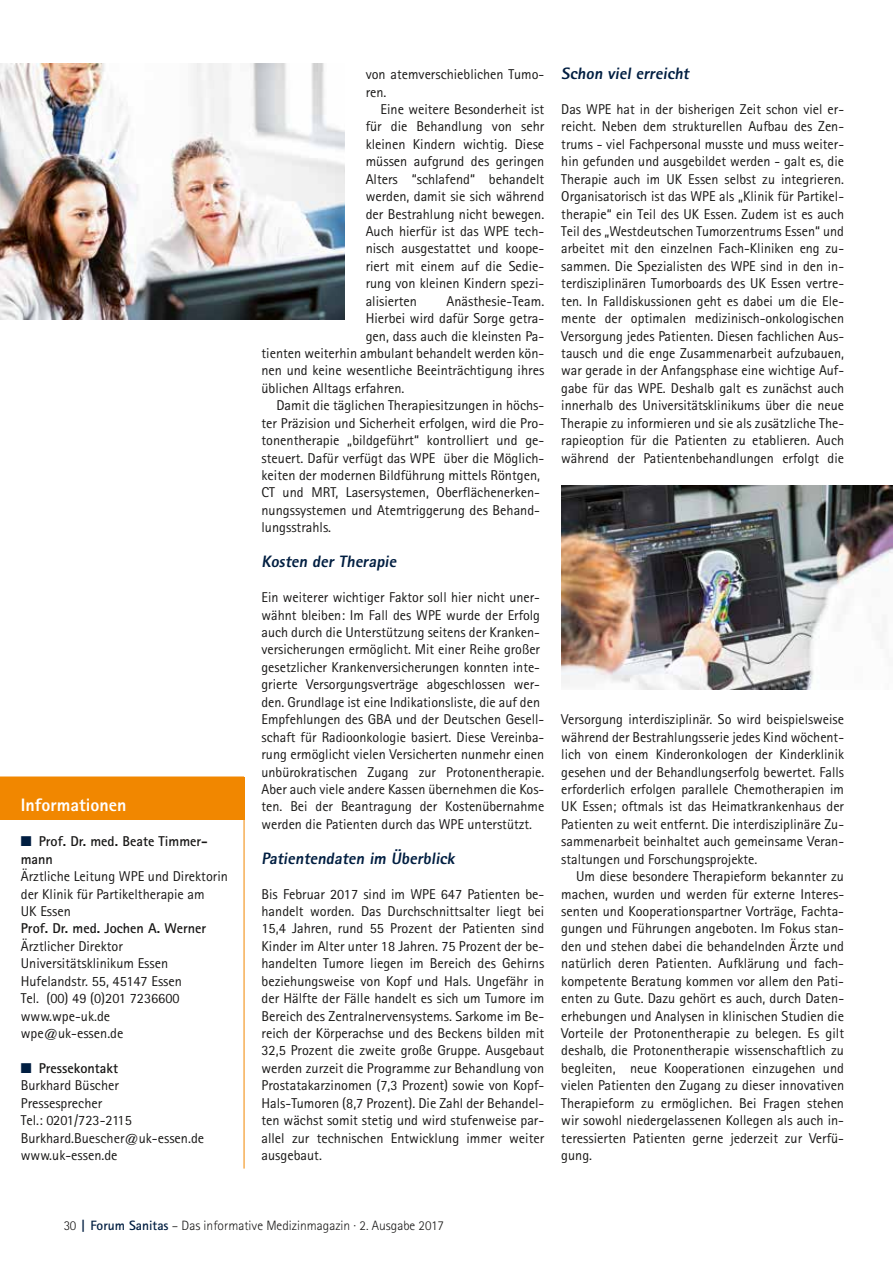
<style>
.page{position:relative;width:893px;height:1263px;background:#fff}
.page>*{position:absolute;margin:0;border:0;box-sizing:border-box;transform-origin:0 0}
.t1{font:800 18px "Rotis Sans Serif";color:#fff}
.t2{font:800 16.5px "Rotis Sans Serif";color:#001e41}
.t3{font:14.25px/17.4px "Rotis Sans Serif";color:#181716}
.t4{font:700 14.25px/17.4px "Rotis Sans Serif";color:#181716}
.t5{font:300 13.5px "Rotis Sans Serif";color:#181716}
.s1{color:#001e41}
.s2{font-weight:700}
.s3{font-weight:700;color:#001e41}
</style>
<div class="page">
<div style="left:0;top:777px;width:244px;height:43px;background:#f18700"></div>
<hr style="left:0;top:776px;width:244px;height:2px;background:#f18700">
<hr style="left:244px;top:820px;width:1px;height:348px;background:#f18700">
<img style="left:561px;top:486px;width:332px;height:203px">
<img style="left:0;top:64px;width:344px;height:256px">
<p class="t1" style="left:21px;top:794px;width:107px">Informationen</p>
<p class="t4" style="left:21px;top:832px;width:189px"><span class="s1">■</span> Prof. Dr. med. Beate Timmer&shy;mann</p>
<p class="t3" style="left:21px;top:867px;width:209px">Ärztliche Leitung WPE und Direktorin der Klinik für Partikeltherapie am<br>UK Essen</p>
<p class="t4" style="left:21px;top:919px;width:187px">Prof. Dr. med. Jochen A. Werner</p>
<p class="t3" style="left:21px;top:937px;width:163px">Ärztlicher Direktor<br>Universitätsklinikum Essen<br>Hufelandstr. 55, 45147 Essen<br>Tel. (00) 49 (0)201 7236600 www.wpe-uk.de wpe@uk-essen.de</p>
<p class="t3" style="left:21px;top:1059px;width:185px"><span class="s1">■</span> <span class="s2">Pressekontakt<br></span>Burkhard Büscher<br>Pressesprecher<br>Tel.: 0201/723-2115<br>Burkhard.Buescher@uk-essen.de www.uk-essen.de</p>
<p class="t3" style="left:366px;top:65px;width:180px">von atemverschieblichen Tumo&shy;ren.</p>
<p class="t3" style="left:366px;top:100px;width:180px;text-align:justify;text-indent:15px">Eine weitere Besonderheit ist für die Behandlung von sehr kleinen Kindern wichtig. Diese müssen aufgrund des geringen Alters “schlafend“ behandelt werden, damit sie sich während der Bestrahlung nicht bewegen.<br>Auch hierfür ist das WPE tech&shy;nisch ausgestattet und koope&shy;riert mit einem auf die Sedie&shy;rung von kleinen Kindern spezi&shy;alisierten</p>
<p class="t3" style="left:446px;top:292px;width:99px">Anästhesie-Team.</p>
<p class="t3" style="left:366px;top:309px;width:180px">Hierbei wird dafür Sorge getra-</p>
<p class="t3" style="left:366px;top:327px;width:180px">gen, dass auch die kleinsten Pa-</p>
<p class="t3" style="left:262px;top:344px;width:284px">tienten weiterhin ambulant behandelt werden kön-</p>
<p class="t3" style="left:262px;top:362px;width:284px">nen und keine wesentliche Beeinträchtigung ihres</p>
<p class="t3" style="left:262px;top:379px;width:145px">üblichen Alltags erfahren.</p>
<p class="t3" style="left:276px;top:397px;width:269px">Damit die täglichen Therapiesitzungen in höchs-</p>
<p class="t3" style="left:262px;top:414px;width:284px">ter Präzision und Sicherheit erfolgen, wird die Pro-</p>
<p class="t3" style="left:262px;top:431px;width:284px">tonentherapie „bildgeführt“ kontrolliert und ge-</p>
<p class="t3" style="left:262px;top:449px;width:284px">steuert. Dafür verfügt das WPE über die Möglich-</p>
<p class="t3" style="left:262px;top:466px;width:280px">keiten der modernen Bildführung mittels Röntgen,</p>
<p class="t3" style="left:262px;top:484px;width:280px">CT und MRT, Lasersystemen, Oberflächenerken-</p>
<p class="t3" style="left:262px;top:501px;width:280px">nungssystemen und Atemtriggerung des Behand-</p>
<p class="t3" style="left:262px;top:519px;width:71px">lungsstrahls.</p>
<p class="t2" style="left:261px;top:551px;width:139px">Kosten der Therapie</p>
<p class="t3" style="left:261px;top:588px;width:284px">Ein weiterer wichtiger Faktor soll hier nicht uner&shy;wähnt bleiben: Im Fall des WPE wurde der Erfolg auch durch die Unterstützung seitens der Kranken&shy;versicherungen ermöglicht. Mit einer Reihe großer gesetzlicher Krankenversicherungen konnten inte&shy;grierte Versorgungsverträge abgeschlossen wer&shy;den. Grundlage ist eine Indikationsliste, die auf den Empfehlungen des GBA und der Deutschen Gesell&shy;schaft für Radioonkologie basiert. Diese Vereinba&shy;rung ermöglicht vielen Versicherten nunmehr einen unbürokratischen Zugang zur Protonentherapie.<br>Aber auch viele andere Kassen übernehmen die Kos&shy;ten. Bei der Beantragung der Kostenübernahme werden die Patienten durch das WPE unterstützt.</p>
<p class="t2" style="left:261px;top:847px;width:198px">Patientendaten im Überblick</p>
<p class="t3" style="left:261px;top:885px;width:284px;text-align:justify">Bis Februar 2017 sind im WPE 647 Patienten be&shy;handelt worden. Das Durchschnittsalter liegt bei 15,4 Jahren, rund 55 Prozent der Patienten sind Kinder im Alter unter 18 Jahren. 75 Prozent der be&shy;handelten Tumore liegen im Bereich des Gehirns beziehungsweise von Kopf und Hals. Ungefähr in der Hälfte der Fälle handelt es sich um Tumore im Bereich des Zentralnervensystems. Sarkome im Be&shy;reich der Körperachse und des Beckens bilden mit 32,5 Prozent die zweite große Gruppe. Ausgebaut werden zurzeit die Programme zur Behandlung von Prostatakarzinomen (7,3 Prozent) sowie von Kopf-Hals-Tumoren (8,7 Prozent). Die Zahl der Behandel&shy;ten wächst somit stetig und wird stufenweise par&shy;allel zur technischen Entwicklung immer weiter ausgebaut.</p>
<p class="t2" style="left:561px;top:63px;width:132px">Schon viel erreicht</p>
<p class="t3" style="left:561px;top:100px;width:284px;text-align:justify">Das WPE hat in der bisherigen Zeit schon viel er&shy;reicht. Neben dem strukturellen Aufbau des Zen&shy;trums - viel Fachpersonal musste und muss weiter&shy;hin gefunden und ausgebildet werden - galt es, die Therapie auch im UK Essen selbst zu integrieren.<br>Organisatorisch ist das WPE als „Klinik für Partikel&shy;therapie“ ein Teil des UK Essen. Zudem ist es auch Teil des „Westdeutschen Tumorzentrums Essen“ und arbeitet mit den einzelnen Fach-Kliniken eng zu&shy;sammen. Die Spezialisten des WPE sind in den in&shy;terdisziplinären Tumorboards des UK Essen vertre&shy;ten. In Falldiskussionen geht es dabei um die Ele&shy;mente der optimalen medizinisch-onkologischen Versorgung jedes Patienten. Diesen fachlichen Aus&shy;tausch und die enge Zusammenarbeit aufzubauen, war gerade in der Anfangsphase eine wichtige Auf&shy;gabe für das WPE. Deshalb galt es zunächst auch innerhalb des Universitätsklinikums über die neue Therapie zu informieren und sie als zusätzliche The&shy;rapieoption für die Patienten zu etablieren. Auch während der Patientenbehandlungen erfolgt die</p>
<p class="t3" style="left:561px;top:710px;width:284px;text-align:justify">Versorgung interdisziplinär. So wird beispielsweise während der Bestrahlungsserie jedes Kind wöchent&shy;lich von einem Kinderonkologen der Kinderklinik gesehen und der Behandlungserfolg bewertet. Falls erforderlich erfolgen parallele Chemotherapien im UK Essen; oftmals ist das Heimatkrankenhaus der Patienten zu weit entfernt. Die interdisziplinäre Zu&shy;sammenarbeit beinhaltet auch gemeinsame Veran&shy;staltungen und Forschungsprojekte.</p>
<p class="t3" style="left:561px;top:867px;width:284px;text-align:justify;text-indent:15px">Um diese besondere Therapieform bekannter zu machen, wurden und werden für externe Interes&shy;senten und Kooperationspartner Vorträge, Fachta&shy;gungen und Führungen angeboten. Im Fokus stan&shy;den und stehen dabei die behandelnden Ärzte und natürlich deren Patienten. Aufklärung und fach&shy;kompetente Beratung kommen vor allem den Pati&shy;enten zu Gute. Dazu gehört es auch, durch Daten&shy;erhebungen und Analysen in klinischen Studien die Vorteile der Protonentherapie zu belegen. Es gilt deshalb, die Protonentherapie wissenschaftlich zu begleiten, neue Kooperationen einzugehen und vielen Patienten den Zugang zu dieser innovativen Therapieform zu ermöglichen. Bei Fragen stehen wir sowohl niedergelassenen Kollegen als auch in&shy;teressierten Patienten gerne jederzeit zur Verfü&shy;gung.</p>
<p class="t5" style="left:64px;top:1217px;width:382px">30 <span class="s3">| Forum Sanitas</span> – Das informative Medizinmagazin · 2. Ausgabe 2017</p>
</div>
